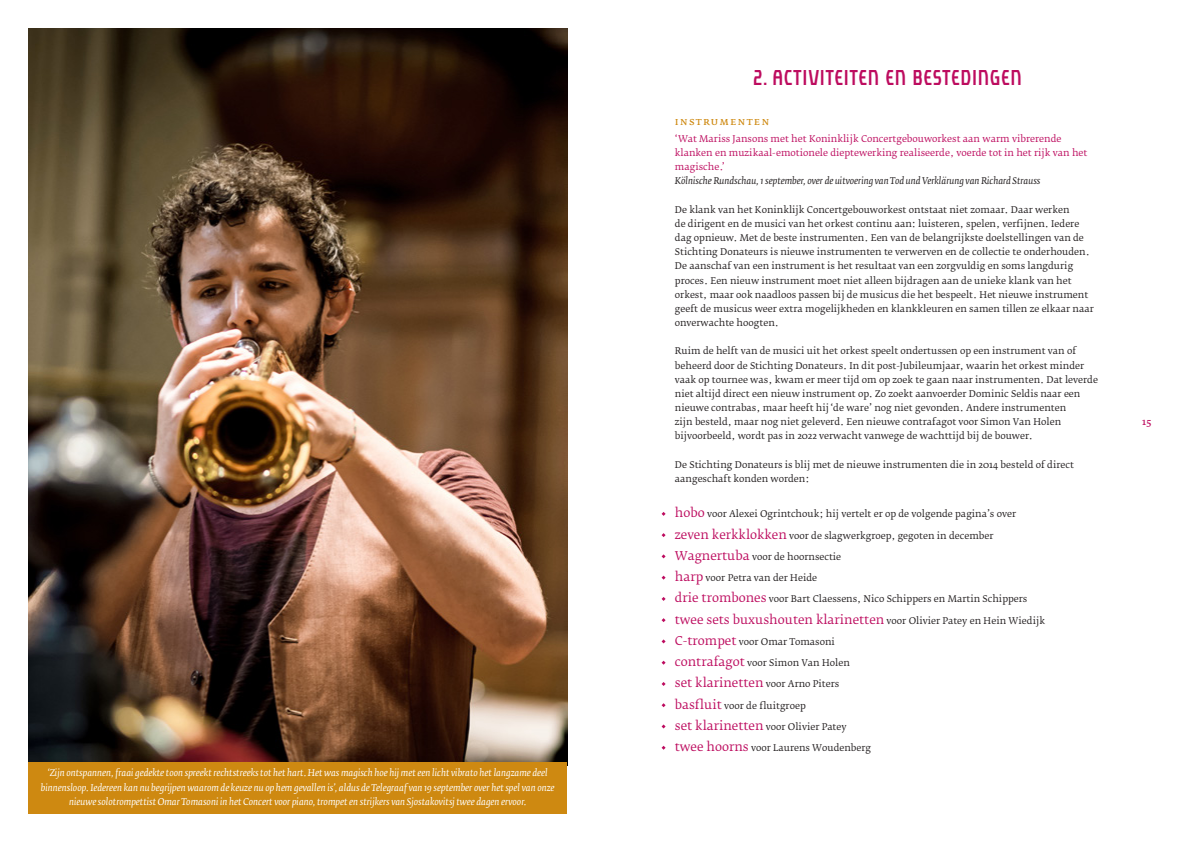
<style>
.page{position:relative;width:1191px;height:842px;background:#fff}
.page>*{position:absolute;margin:0;border:0;box-sizing:border-box;transform-origin:0 0}
.t1{font:20px "RCO";color:#bd0c5f}
.t2{font:12px "Fedra Serif B";color:#bd0c5f}
.t3{font:11px "Fedra Serif B Normal SC";letter-spacing:.1em;color:#ce8911}
.t4{font:9.2px/14.2px "Fedra Serif B";color:#231f20}
.t5{font:italic 9.2px/14.2px "Fedra Serif B";color:#fff;text-align:center}
.t6{font:9.2px/14.2px "Fedra Serif B";color:#bd0c5f}
.t7{font:italic 9.2px "Fedra Serif B";color:#231f20}
.t8{font:9.2px "Fedra Serif B";color:#bd0c5f}
.s1{font-size:12px;color:#bd0c5f}
.s2{font-size:9.2px;color:#231f20}
</style>
<div class="page">
<svg style="left:661px;top:512px;width:4px;height:4px"></svg>
<svg style="left:661px;top:533px;width:4px;height:4px"></svg>
<svg style="left:661px;top:597px;width:4px;height:4px"></svg>
<svg style="left:661px;top:618px;width:4px;height:4px"></svg>
<svg style="left:661px;top:661px;width:4px;height:4px"></svg>
<svg style="left:661px;top:682px;width:4px;height:4px"></svg>
<svg style="left:661px;top:703px;width:4px;height:4px"></svg>
<svg style="left:661px;top:746px;width:4px;height:4px"></svg>
<img style="left:28px;top:28px;width:539px;height:735px">
<div style="left:28px;top:763px;width:539px;height:51px;background:#ce8911"></div>
<p class="t5" style="left:41px;top:766px;width:515px">‘Zijn ontspannen, fraai gedekte toon spreekt rechtstreeks tot het hart. Het was magisch hoe hij met een licht vibrato het langzame deel binnensloop. Iedereen kan nu begrijpen waarom de keuze nu op hem gevallen is’, aldus de Telegraaf van 19 september over het spel van onze nieuwe solotrompettist Omar Tomasoni in het Concert voor piano, trompet en strijkers van Sjostakovitsj twee dagen ervoor.</p>
<h1 class="t1" style="left:753px;top:65px;width:271px">2. ACTIVITEITEN EN BESTEDINGEN</h1>
<p class="t3" style="left:675px;top:114px;width:96px">instrumenten</p>
<p class="t6" style="left:675px;top:131px;width:414px">‘Wat Mariss Jansons met het Koninklijk Concertgebouworkest aan warm vibrerende klanken en muzikaal-emotionele dieptewerking realiseerde, voerde tot in het rijk van het magische.’</p>
<p class="t7" style="left:675px;top:176px;width:367px">Kölnische Rundschau, 1 september, over de uitvoering van Tod und Verklärung van Richard Strauss</p>
<p class="t4" style="left:675px;top:202px;width:420px">De klank van het Koninklijk Concertgebouworkest ontstaat niet zomaar. Daar werken<br>de dirigent en de musici van het orkest continu aan: luisteren, spelen, verfijnen. Iedere dag opnieuw. Met de beste instrumenten. Een van de belangrijkste doelstellingen van de Stichting Donateurs is nieuwe instrumenten te verwerven en de collectie te onderhouden.<br>De aanschaf van een instrument is het resultaat van een zorgvuldig en soms langdurig proces. Een nieuw instrument moet niet alleen bijdragen aan de unieke klank van het orkest, maar ook naadloos passen bij de musicus die het bespeelt. Het nieuwe instrument geeft de musicus weer extra mogelijkheden en klankkleuren en samen tillen ze elkaar naar onverwachte hoogten.</p>
<p class="t4" style="left:675px;top:344px;width:424px">Ruim de helft van de musici uit het orkest speelt ondertussen op een instrument van of beheerd door de Stichting Donateurs. In dit post-Jubileumjaar, waarin het orkest minder vaak op tournee was, kwam er meer tijd om op zoek te gaan naar instrumenten. Dat leverde niet altijd direct een nieuw instrument op. Zo zoekt aanvoerder Dominic Seldis naar een nieuwe contrabas, maar heeft hij ‘de ware’ nog niet gevonden. Andere instrumenten<br>zijn besteld, maar nog niet geleverd. Een nieuwe contrafagot voor Simon Van Holen bijvoorbeeld, wordt pas in 2022 verwacht vanwege de wachttijd bij de bouwer.</p>
<p class="t4" style="left:675px;top:457px;width:400px">De Stichting Donateurs is blij met de nieuwe instrumenten die in 2014 besteld of direct aangeschaft konden worden:</p>
<p class="t4" style="left:675px;top:507px;width:343px"><span class="s1">hobo</span> voor Alexei Ogrintchouk; hij vertelt er op de volgende pagina’s over</p>
<p class="t4" style="left:675px;top:528px;width:320px"><span class="s1">zeven kerkklokken</span> voor de slagwerkgroep, gegoten in december</p>
<p class="t4" style="left:675px;top:550px;width:168px"><span class="s1">Wagnertuba</span> voor de hoornsectie</p>
<p class="t4" style="left:675px;top:571px;width:144px"><span class="s1">harp</span> voor Petra van der Heide</p>
<p class="t4" style="left:675px;top:592px;width:354px"><span class="s1">drie trombones</span> voor Bart Claessens, Nico Schippers en Martin Schippers</p>
<h2 class="t2" style="left:675px;top:612px;width:372px">twee sets buxushouten klarinetten <span class="s2">voor Olivier Patey en Hein Wiedijk</span></h2>
<p class="t4" style="left:675px;top:635px;width:161px"><span class="s1">C-trompet</span> voor Omar Tomasoni</p>
<p class="t4" style="left:675px;top:656px;width:176px"><span class="s1">contrafagot</span> voor Simon Van Holen</p>
<h2 class="t2" style="left:675px;top:676px;width:166px">set klarinetten <span class="s2">voor Arno Piters</span></h2>
<p class="t4" style="left:675px;top:698px;width:132px"><span class="s1">basfluit</span> voor de fluitgroep</p>
<p class="t4" style="left:675px;top:720px;width:173px"><span class="s1">set klarinetten</span> voor Olivier Patey</p>
<p class="t4" style="left:675px;top:741px;width:198px"><span class="s1">twee hoorns</span> voor Laurens Woudenberg</p>
<p class="t8" style="left:1142px;top:417px;width:11px">15</p>
</div>
